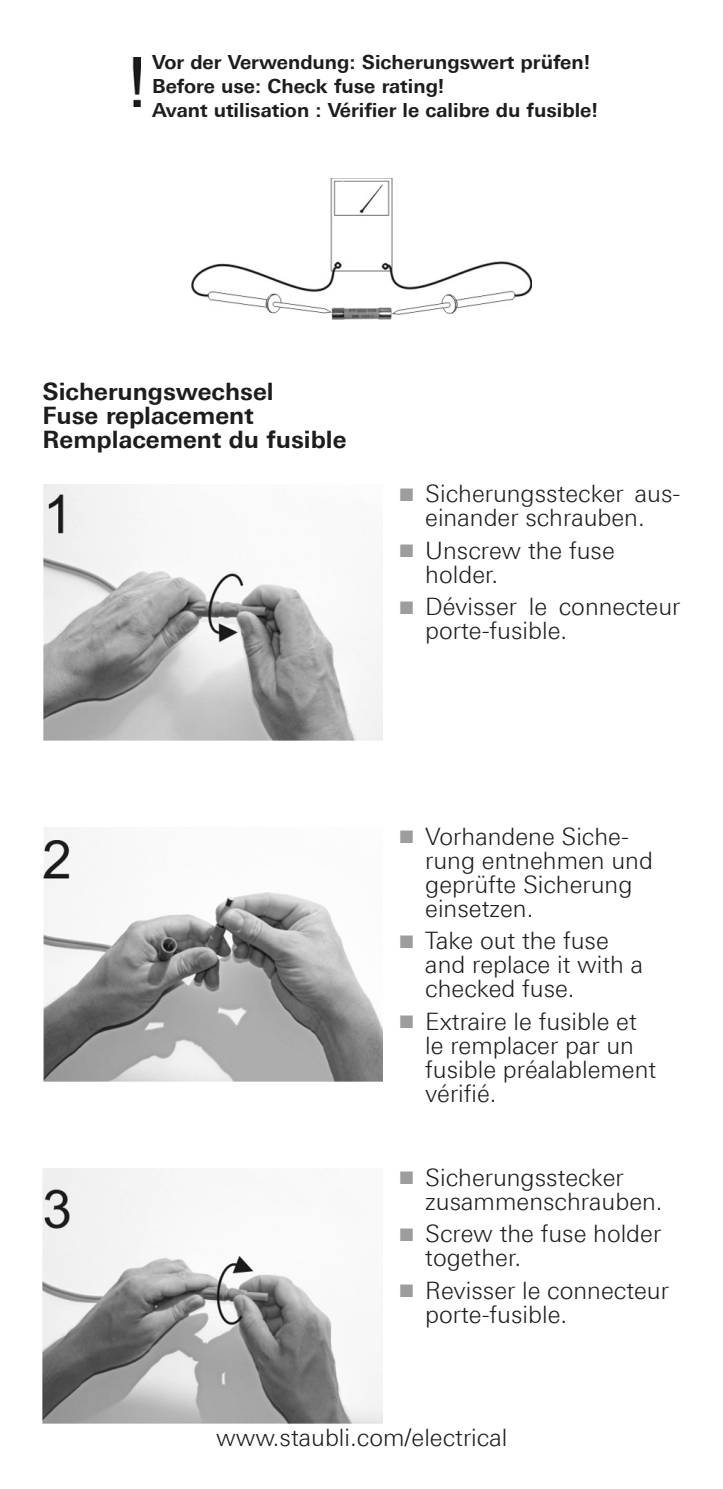
<style>
.page{position:relative;width:723px;height:1489px;background:#fff}
.page>*{position:absolute;margin:0;border:0;box-sizing:border-box;transform-origin:0 0}
.t1{font:300 24px/24px "Linotype Univers 330";color:#1d1d1b}
.t2{font:700 24px/24px "Linotype Univers 630";color:#1d1d1b}
.t3{font:700 19.5px/24px "Linotype Univers 630";color:#1d1d1b}
.s1{color:#9d9d9c}
</style>
<div class="page">
<img style="left:43px;top:484px;width:339px;height:256px">
<img style="left:43px;top:827px;width:339px;height:254px">
<img style="left:43px;top:1168px;width:339px;height:255px">
<img style="left:191px;top:179px;width:340px;height:140px">
<img style="left:132px;top:58px;width:9px;height:48px">
<p class="t3" style="left:152px;top:50px;width:447px">Vor der Verwendung: Sicherungswert prüfen!<br>Before use: Check fuse rating!<br>Avant utilisation : Vérifier le calibre du fusible!</p>
<p class="t2" style="left:43px;top:379px;width:305px">Sicherungswechsel<br>Fuse replacement<br>Remplacement du fusible</p>
<p class="t1" style="left:400px;top:481px;width:282px;text-align:center"><span class="s1">■</span> Sicherungsstecker aus&shy;einander schrauben.</p>
<p class="t1" style="left:425px;top:538px;width:191px;text-indent:-26px"><span class="s1">■</span> Unscrew the fuse holder.</p>
<p class="t1" style="left:425px;top:594px;width:257px;text-indent:-26px"><span class="s1">■</span> Dévisser le connecteur porte-fusible.</p>
<p class="t1" style="left:425px;top:823px;width:229px;text-indent:-26px"><span class="s1">■</span> Vorhandene Siche&shy;rung entnehmen und geprüfte Sicherung einsetzen.</p>
<p class="t1" style="left:425px;top:928px;width:219px;text-indent:-26px"><span class="s1">■</span> Take out the fuse and replace it with a checked fuse.</p>
<p class="t1" style="left:425px;top:1008px;width:232px;text-indent:-26px"><span class="s1">■</span> Extraire le fusible et le remplacer par un fusible préalablement vérifié.</p>
<p class="t1" style="left:425px;top:1164px;width:239px;text-indent:-26px"><span class="s1">■</span> Sicherungsstecker zusammenschrauben.</p>
<p class="t1" style="left:425px;top:1221px;width:237px;text-indent:-26px"><span class="s1">■</span> Screw the fuse holder together.</p>
<p class="t1" style="left:425px;top:1277px;width:245px;text-indent:-26px"><span class="s1">■</span> Revisser le connecteur porte-fusible.</p>
<p class="t1" style="left:216px;top:1425px;width:293px">www.staubli.com/electrical</p>
</div>
